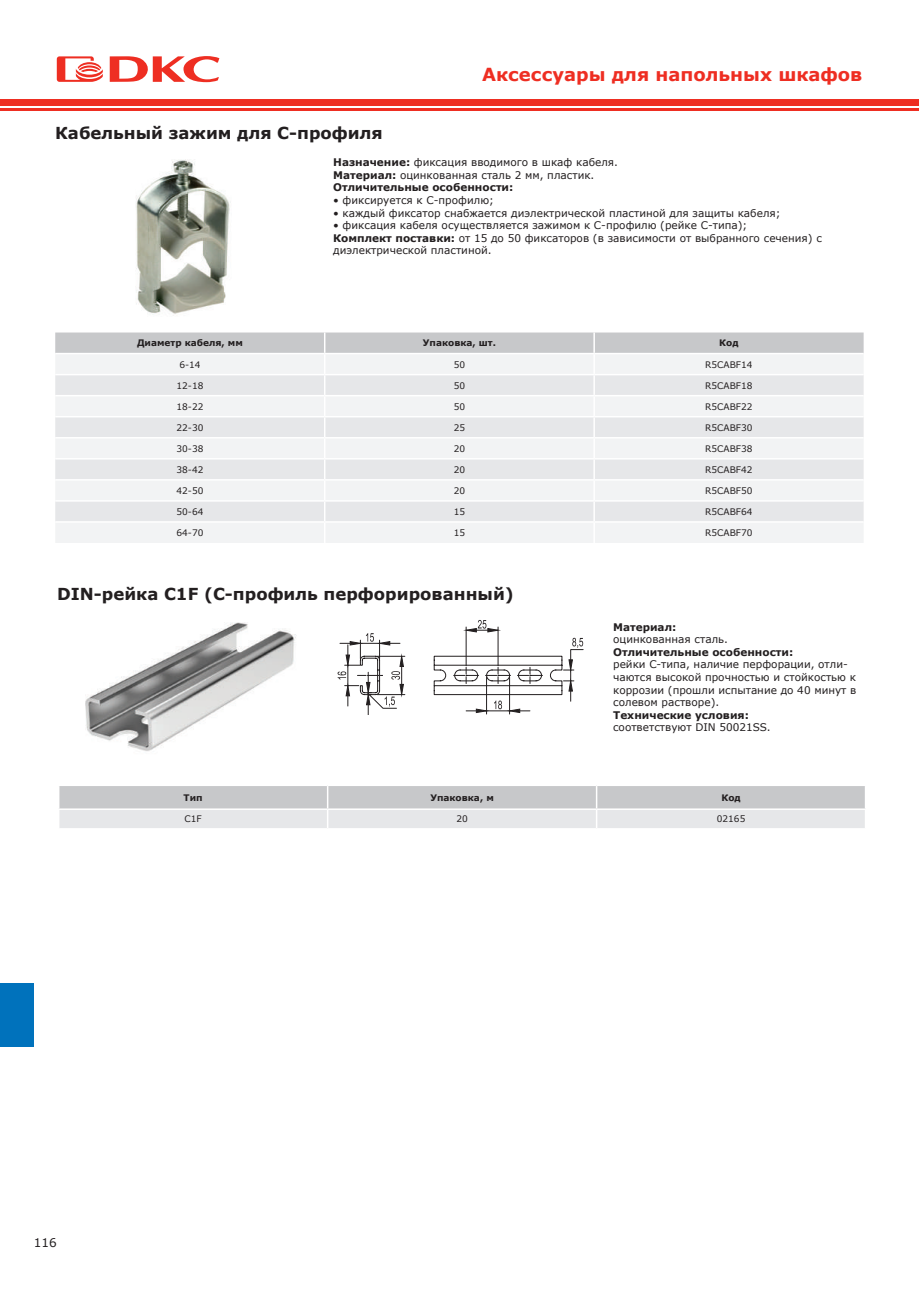
<style>
.page{position:relative;width:919px;height:1289px;background:#fff}
.page>*{position:absolute;margin:0;border:0;box-sizing:border-box;transform-origin:0 0}
.t1{font:700 18px "Verdana";color:#ee2e22}
.t2{font:700 16.5px "Verdana";color:#231f20}
.t3{font:12px "Verdana";color:#231f20}
.t4{font:10.5px/12.6px "Verdana";color:#231f20}
.t5{font:700 10.5px "Verdana";color:#231f20}
.t6{font:9px "Verdana";color:#231f20}
.t7{font:700 9px "Verdana";color:#231f20}
.s1{font-weight:700}
</style>
<div class="page">
<div style="left:0;top:99px;width:903px;height:7px;background:#ee2e22"></div>
<hr style="left:0;top:108px;width:903px;height:3px;background:#ee2e22">
<div style="left:903px;top:99px;width:15px;height:7px;background:#ee2e22"></div>
<hr style="left:903px;top:108px;width:15px;height:3px;background:#ee2e22">
<svg style="left:57px;top:56px;width:46px;height:26px"></svg>
<svg style="left:110px;top:56px;width:109px;height:26px"></svg>
<div style="left:0;top:982px;width:34px;height:64px;background:#0072bc"></div>
<img style="left:136px;top:159px;width:95px;height:156px">
<svg style="left:55px;top:332px;width:808px;height:211px"></svg>
<hr style="left:594px;top:521px;width:269px;height:1px;background:#fff">
<hr style="left:593px;top:522px;width:2px;height:21px;background:#fff">
<img style="left:85px;top:622px;width:211px;height:129px">
<svg style="left:337px;top:633px;width:68px;height:82px"></svg>
<hr style="left:486px;top:677px;width:1px;height:37px;background:#231f20">
<hr style="left:509px;top:677px;width:1px;height:37px;background:#231f20">
<svg style="left:433px;top:620px;width:150px;height:93px"></svg>
<svg style="left:59px;top:786px;width:806px;height:42px;background:#d6d7d9"></svg>
<h2 class="t2" style="left:55px;top:122px;width:329px">Кабельный зажим для С-профиля</h2>
<h1 class="t1" style="left:482px;top:62px;width:382px">Аксессуары для напольных шкафов</h1>
<p class="t4" style="left:333px;top:156px;width:286px"><span class="s1">Назначение:</span> фиксация вводимого в шкаф кабеля.<br><span class="s1">Материал:</span> оцинкованная сталь 2 мм, пластик.<br><span class="s1">Отличительные особенности:</span></p>
<p class="t4" style="left:333px;top:194px;width:162px">• фиксируется к С-профилю;</p>
<p class="t4" style="left:333px;top:206px;width:449px">• каждый фиксатор снабжается диэлектрической пластиной для защиты кабеля;</p>
<p class="t4" style="left:333px;top:219px;width:490px">• фиксация кабеля осуществляется зажимом к С-профилю (рейке С-типа);<br><span class="s1">Комплект поставки:</span> от 15 до 50 фиксаторов (в зависимости от выбранного сечения) с диэлектрической пластиной.</p>
<p class="t7" style="left:137px;top:337px;width:107px">Диаметр кабеля, мм</p>
<p class="t7" style="left:423px;top:337px;width:74px">Упаковка, шт.</p>
<p class="t7" style="left:719px;top:337px;width:21px">Код</p>
<p class="t6" style="left:179px;top:358px;width:23px">6-14</p>
<p class="t6" style="left:453px;top:358px;width:13px">50</p>
<p class="t6" style="left:705px;top:358px;width:49px">R5CABF14</p>
<p class="t6" style="left:176px;top:379px;width:28px">12-18</p>
<p class="t6" style="left:453px;top:379px;width:13px">50</p>
<p class="t6" style="left:705px;top:379px;width:49px">R5CABF18</p>
<p class="t6" style="left:176px;top:400px;width:28px">18-22</p>
<p class="t6" style="left:453px;top:400px;width:13px">50</p>
<p class="t6" style="left:705px;top:400px;width:49px">R5CABF22</p>
<p class="t6" style="left:176px;top:421px;width:28px">22-30</p>
<p class="t6" style="left:453px;top:421px;width:13px">25</p>
<p class="t6" style="left:705px;top:421px;width:49px">R5CABF30</p>
<p class="t6" style="left:176px;top:442px;width:28px">30-38</p>
<p class="t6" style="left:453px;top:442px;width:13px">20</p>
<p class="t6" style="left:705px;top:442px;width:49px">R5CABF38</p>
<p class="t6" style="left:176px;top:463px;width:28px">38-42</p>
<p class="t6" style="left:453px;top:463px;width:13px">20</p>
<p class="t6" style="left:705px;top:463px;width:49px">R5CABF42</p>
<p class="t6" style="left:176px;top:484px;width:28px">42-50</p>
<p class="t6" style="left:453px;top:484px;width:13px">20</p>
<p class="t6" style="left:705px;top:484px;width:49px">R5CABF50</p>
<p class="t6" style="left:176px;top:505px;width:28px">50-64</p>
<p class="t6" style="left:453px;top:505px;width:13px">15</p>
<p class="t6" style="left:705px;top:505px;width:49px">R5CABF64</p>
<p class="t6" style="left:176px;top:526px;width:28px">64-70</p>
<p class="t6" style="left:453px;top:526px;width:13px">15</p>
<p class="t6" style="left:705px;top:526px;width:49px">R5CABF70</p>
<h2 class="t2" style="left:57px;top:582px;width:458px">DIN-рейка C1F (С-профиль перфорированный)</h2>
<p class="t5" style="left:613px;top:619px;width:65px">Материал:</p>
<p class="t4" style="left:613px;top:633px;width:116px">оцинкованная сталь.</p>
<p class="t5" style="left:613px;top:644px;width:182px">Отличительные особенности:</p>
<p class="t4" style="left:613px;top:658px;width:245px">рейки C-типа, наличие перфорации, отли&shy;чаются высокой прочностью и стойкостью к коррозии (прошли испытание до 40 минут в солевом растворе).</p>
<p class="t5" style="left:613px;top:707px;width:137px">Технические условия:</p>
<p class="t4" style="left:613px;top:721px;width:159px">cоответствуют DIN 50021SS.</p>
<p class="t7" style="left:184px;top:791px;width:21px">Тип</p>
<p class="t7" style="left:430px;top:791px;width:65px">Упаковка, м</p>
<p class="t7" style="left:721px;top:791px;width:21px">Код</p>
<p class="t6" style="left:184px;top:813px;width:19px">C1F</p>
<p class="t6" style="left:456px;top:813px;width:13px">20</p>
<p class="t6" style="left:716px;top:813px;width:30px">02165</p>
<p class="t3" style="left:34px;top:1234px;width:24px">116</p>
</div>
